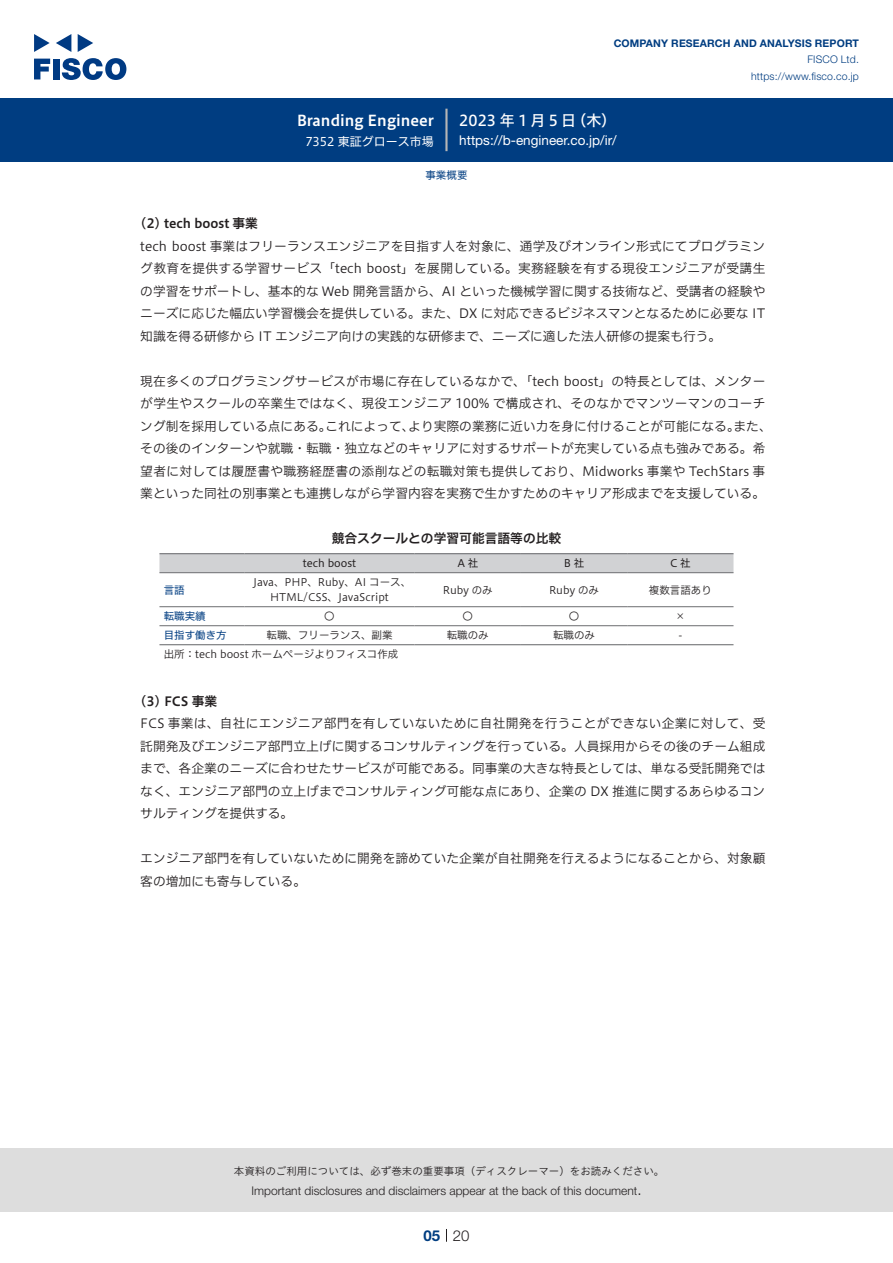
<style>
.page{position:relative;width:893px;height:1263px;background:#fff}
.page>*{position:absolute;margin:0;border:0;box-sizing:border-box;transform-origin:0 0}
.t1{font:15px "Hiragino UD Sans F Std N W6";color:#fff}
.t2{font:15px "Hiragino UD Sans F Std N W5";letter-spacing:.205em;color:#fff}
.t3{font:300 15px "Helvetica Neue LT Std";color:#231f20}
.t4{font:700 15px "Helvetica Neue LT Std";color:#003d81}
.t5{font:13.5px "Helvetica Neue LT Std";color:#fff}
.t6{font:12.75px/22.5px "Hiragino UD Sans F Std N W3";color:#231f20;text-align:justify}
.t7{font:12.75px "Hiragino UD Sans F Std N W3";letter-spacing:.02em;color:#231f20}
.t8{font:12.75px "Hiragino UD Sans F Std N W6";color:#231f20}
.t9{font:300 12px "Helvetica Neue LT Std";color:#231f20}
.t10{font:12px "Hiragino UD Sans F Std N W4";color:#fff}
.t11{font:10.5px "Hiragino UD Sans F Std N W3";color:#231f20}
.t12{font:10.5px "Hiragino UD Sans Std W3";color:#231f20}
.t13{font:700 10.5px "Helvetica Neue LT Std";letter-spacing:.015em;color:#003d81}
.t14{font:300 10.5px/16.5px "Helvetica Neue LT Std";letter-spacing:.015em;color:#003d81;text-align:right}
.t15{font:10.5px "Hiragino UD Sans F Std N W4";color:#003d81}
.t16{font:10.5px "Hiragino UD Sans F Std N W4";color:#231f20}
</style>
<div class="page">
<div style="left:0;top:1148px;width:893px;height:64px;background:#ddd"></div>
<svg style="left:34px;top:59px;width:16px;height:20px"></svg>
<div style="left:53px;top:59px;width:6px;height:20px;background:#003a83"></div>
<svg style="left:62px;top:58px;width:64px;height:22px"></svg>
<svg style="left:34px;top:34px;width:16px;height:18px"></svg>
<svg style="left:78px;top:34px;width:15px;height:18px"></svg>
<svg style="left:56px;top:34px;width:15px;height:18px"></svg>
<div style="left:0;top:98px;width:893px;height:64px;background:#003d81"></div>
<hr style="left:445px;top:109px;width:3px;height:42px;background:#b5b5b6">
<svg style="left:446px;top:1229px;width:1px;height:13px"></svg>
<div style="left:159px;top:554px;width:574px;height:18px;background:#d1d2d4"></div>
<hr style="left:159px;top:572px;width:85px;height:1px;background:#6c6d70">
<hr style="left:244px;top:572px;width:171px;height:1px;background:#6c6d70">
<hr style="left:415px;top:572px;width:106px;height:1px;background:#6c6d70">
<hr style="left:521px;top:572px;width:106px;height:1px;background:#6c6d70">
<hr style="left:627px;top:572px;width:106px;height:1px;background:#6c6d70">
<hr style="left:159px;top:606px;width:85px;height:1px;background:#6c6d70">
<hr style="left:244px;top:606px;width:171px;height:1px;background:#6c6d70">
<hr style="left:415px;top:606px;width:106px;height:1px;background:#6c6d70">
<hr style="left:521px;top:606px;width:106px;height:1px;background:#6c6d70">
<hr style="left:627px;top:606px;width:106px;height:1px;background:#6c6d70">
<hr style="left:159px;top:625px;width:85px;height:1px;background:#6c6d70">
<hr style="left:244px;top:625px;width:171px;height:1px;background:#6c6d70">
<hr style="left:415px;top:625px;width:106px;height:1px;background:#6c6d70">
<hr style="left:521px;top:625px;width:106px;height:1px;background:#6c6d70">
<hr style="left:627px;top:625px;width:106px;height:1px;background:#6c6d70">
<hr style="left:159px;top:553px;width:85px;height:1px;background:#6c6d70">
<hr style="left:244px;top:553px;width:171px;height:1px;background:#6c6d70">
<hr style="left:415px;top:553px;width:106px;height:1px;background:#6c6d70">
<hr style="left:521px;top:553px;width:106px;height:1px;background:#6c6d70">
<hr style="left:627px;top:553px;width:106px;height:1px;background:#6c6d70">
<hr style="left:159px;top:644px;width:85px;height:1px;background:#6c6d70">
<hr style="left:244px;top:644px;width:171px;height:1px;background:#6c6d70">
<hr style="left:415px;top:644px;width:106px;height:1px;background:#6c6d70">
<hr style="left:521px;top:644px;width:106px;height:1px;background:#6c6d70">
<hr style="left:627px;top:644px;width:106px;height:1px;background:#6c6d70">
<p class="t1" style="left:297px;top:109px;width:138px">Branding Engineer</p>
<p class="t10" style="left:305px;top:132px;width:130px">7352 東証グロース市場</p>
<p class="t13" style="left:614px;top:37px;width:247px">COMPANY RESEARCH AND ANALYSIS REPORT</p>
<p class="t14" style="left:751px;top:51px;width:109px">FISCO Ltd. https://www.fisco.co j p.</p>
<p class="t2" style="left:459px;top:109px;width:118px">2023年1月5日</p>
<p class="t2" style="left:571px;top:109px;width:46px">（木(</p>
<p class="t5" style="left:459px;top:132px;width:159px">https:// -b engineer. c o j p. /i r/</p>
<p class="t15" style="left:425px;top:167px;width:43px">事業概要</p>
<p class="t8" style="left:140px;top:214px;width:119px">2( ) tech boost 事業</p>
<p class="t6" style="left:140px;top:234px;width:627px">tech boost 事業はフリーランスエンジニアを目指す人を対象に、通学及びオンライン形式にてプログラミング教育を提供する学習サービス「tech boost」を展開している。実務経験を有する現役エンジニアが受講生の学習をサポートし、基本的な Web 開発言語から、AI といった機械学習に関する技術など、受講者の経験やニーズに応じた幅広い学習機会を提供している。また、DX に対応できるビジネスマンとなるために必要な IT知識を得る研修から IT エンジニア向けの実践的な研修まで、ニーズに適した法人研修の提案も行う。</p>
<p class="t6" style="left:140px;top:369px;width:627px">現在多くのプログラミングサービスが市場に存在しているなかで、「tech boost」の特長としては、メンター</p>
<p class="t7" style="left:140px;top:394px;width:627px">が学生やスクールの卒業生ではなく、現役エンジニア 100% で構成され、そのなかでマンツーマンのコーチ</p>
<p class="t6" style="left:733px;top:414px;width:40px">また、</p>
<p class="t6" style="left:408px;top:414px;width:333px">より実際の業務に近い力を身に付けることが可能になる。</p>
<p class="t6" style="left:140px;top:414px;width:627px;text-align:left">ング制を採用している点にある。<br>その後のインターンや就職・転職・独立などのキャリアに対するサポートが充実している点も強みである。希望者に対しては履歴書や職務経歴書の添削などの転職対策も提供しており、Midworks 事業や TechStars 事業といった同社の別事業とも連携しながら学習内容を実務で生かすためのキャリア形成までを支援している。</p>
<p class="t8" style="left:332px;top:529px;width:231px">競合スクールとの学習可能言語等の比較</p>
<p class="t16" style="left:670px;top:555px;width:22px">C社</p>
<p class="t6" style="left:325px;top:414px;width:91px">これによって、</p>
<p class="t16" style="left:457px;top:555px;width:22px">A社</p>
<p class="t16" style="left:564px;top:555px;width:22px">B社</p>
<p class="t16" style="left:303px;top:555px;width:55px">tech boost</p>
<p class="t11" style="left:253px;top:574px;width:160px">Java、PHP、Ruby、AI コース、</p>
<p class="t15" style="left:164px;top:582px;width:22px">言語</p>
<p class="t11" style="left:649px;top:582px;width:64px">複数言語あり</p>
<p class="t11" style="left:443px;top:582px;width:52px">Ruby のみ</p>
<p class="t11" style="left:549px;top:582px;width:52px">Ruby のみ</p>
<p class="t11" style="left:270px;top:589px;width:120px">HTML/CSS、JavaScript</p>
<p class="t15" style="left:164px;top:608px;width:44px">転職実績</p>
<p class="t11" style="left:324px;top:608px;width:12px">〇</p>
<p class="t11" style="left:462px;top:608px;width:12px">〇</p>
<p class="t11" style="left:569px;top:608px;width:12px">〇</p>
<p class="t11" style="left:675px;top:608px;width:12px">×</p>
<p class="t15" style="left:164px;top:627px;width:65px">目指す働き方</p>
<p class="t11" style="left:164px;top:646px;width:236px">出所：tech boost ホームページよりフィスコ作成</p>
<p class="t8" style="left:140px;top:691px;width:78px">3( ) FCS 事業</p>
<p class="t6" style="left:140px;top:711px;width:627px">FCS 事業は、自社にエンジニア部門を有していないために自社開発を行うことができない企業に対して、受託開発及びエンジニア部門立上げに関するコンサルティングを行っている。人員採用からその後のチーム組成まで、各企業のニーズに合わせたサービスが可能である。同事業の大きな特長としては、単なる受託開発ではなく、エンジニア部門の立上げまでコンサルティング可能な点にあり、企業の DX 推進に関するあらゆるコンサルティングを提供する。</p>
<p class="t6" style="left:140px;top:846px;width:627px">エンジニア部門を有していないために開発を諦めていた企業が自社開発を行えるようになることから、対象顧客の増加にも寄与している。</p>
<p class="t11" style="left:267px;top:627px;width:127px">転職、フリーランス、副業</p>
<p class="t11" style="left:447px;top:627px;width:43px">転職のみ</p>
<p class="t11" style="left:553px;top:627px;width:43px">転職のみ</p>
<p class="t11" style="left:678px;top:627px;width:5px">-</p>
<p class="t12" style="left:234px;top:1163px;width:432px">本資料のご利用については、必ず巻末の重要事項（ディスクレーマー）をお読みください。</p>
<p class="t3" style="left:637px;top:1180px;width:6px">.</p>
<p class="t9" style="left:251px;top:1183px;width:387px">Important disclosures and disclaimers appear at the back of this document</p>
<p class="t4" style="left:423px;top:1226px;width:18px">05</p>
<p class="t3" style="left:453px;top:1226px;width:18px">20</p>
</div>
